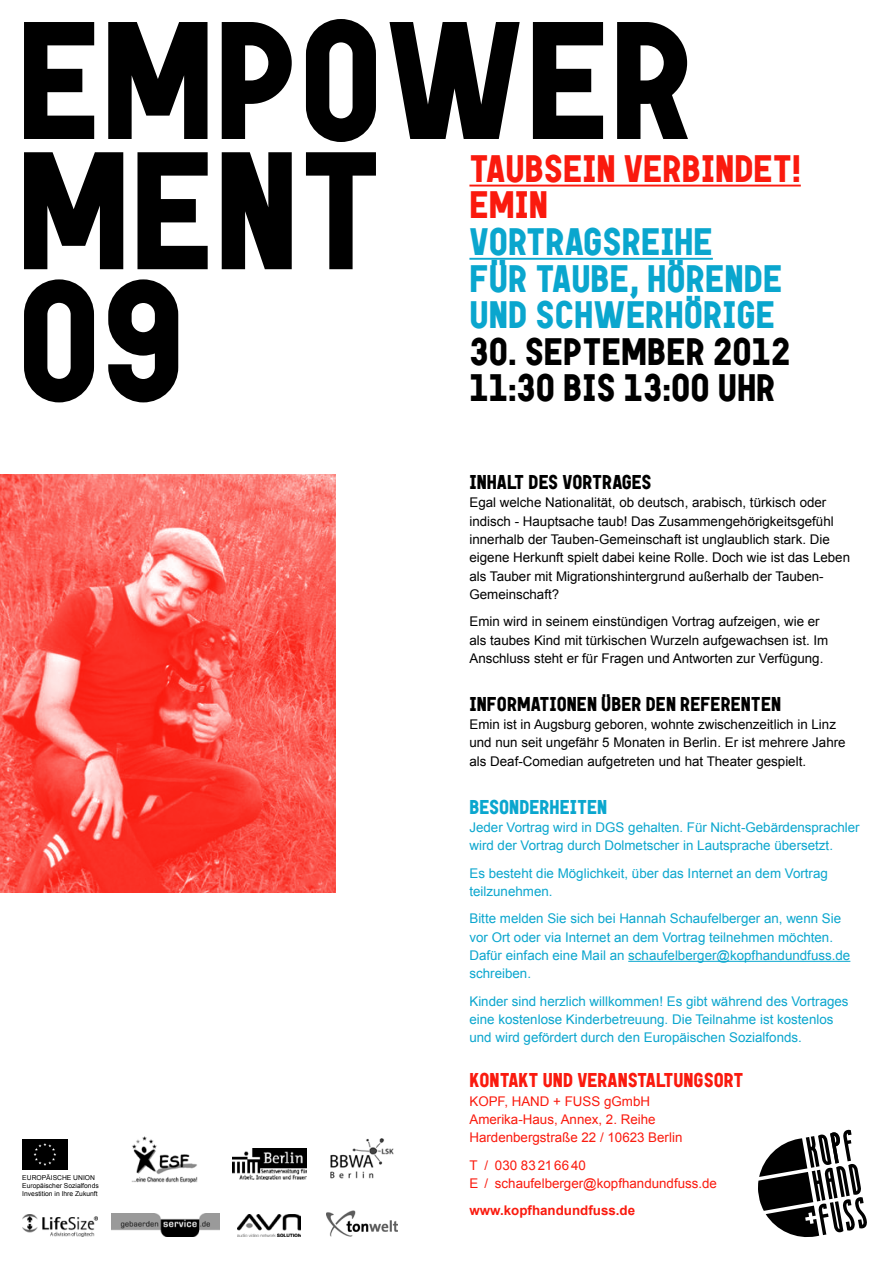
<style>
.page{position:relative;width:893px;height:1263px;background:#fff}
.page>*{position:absolute;margin:0;border:0;box-sizing:border-box;transform-origin:0 0}
.t1{font:900 167.1px/130.2px "Garaje 53 Unicase";color:#000}
.t2{font:900 38.25px/36.6px "Garaje 53 Unicase";color:#0aa6ce}
.t3{font:900 38.25px/36.6px "Garaje 53 Unicase";color:#000}
.t4{font:900 38.25px/36.6px "Garaje 53 Unicase";color:#fa1a0e}
.t5{font:900 19.95px "Garaje 53 Unicase";color:#000}
.t6{font:900 19.95px "Garaje 53 Unicase";color:#fa1a0e}
.t7{font:900 19.95px "Garaje 53 Unicase";color:#0aa6ce}
.t8{font:13.35px/18.3px "Arial";color:#000}
.t9{font:13.35px/18.3px "Arial";color:#0aa6ce}
.t10{font:13.35px/18.3px "Arial";color:#fa1a0e}
.t11{font:700 13.35px "Arial";color:#fa1a0e}
.t12{font:6.75px/8.1px "Arial";color:#000}
</style>
<div class="page">
<hr style="left:628px;top:961px;width:222px;height:1px;background:#0aa6ce">
<svg style="left:758px;top:1130px;width:109px;height:107px"></svg>
<hr style="left:469px;top:185px;width:332px;height:2px;background:#fa1a0e">
<hr style="left:469px;top:258px;width:244px;height:2px;background:#0aa6ce">
<img style="left:112px;top:1214px;width:107px;height:23px">
<img style="left:132px;top:1136px;width:66px;height:46px">
<div style="left:22px;top:1139px;width:46px;height:30px;background:#000"></div>
<svg style="left:33px;top:1143px;width:23px;height:23px"></svg>
<img style="left:330px;top:1138px;width:64px;height:41px">
<img style="left:232px;top:1149px;width:75px;height:30px">
<img style="left:22px;top:1214px;width:76px;height:22px">
<img style="left:238px;top:1214px;width:63px;height:22px">
<img style="left:326px;top:1210px;width:71px;height:27px">
<img style="left:0;top:474px;width:335px;height:419px">
<h1 class="t1" style="left:17px;top:15px;width:679px">EMPOWER<br>MENT<br>09</h1>
<h2 class="t4" style="left:469px;top:150px;width:333px">TAUBSEIN VERBINDET!<br>EMIN</h2>
<h2 class="t2" style="left:469px;top:223px;width:314px">VORTRAGSREIHE<br>FÜR TAUBE, HÖRENDE<br>UND SCHWERHÖRIGE</h2>
<h2 class="t3" style="left:469px;top:333px;width:322px">30. SEPTEMBER 2012<br>11:30 BIS 13:00 UHR</h2>
<p class="t12" style="left:22px;top:1174px;width:34px">Europäische</p>
<p class="t12" style="left:22px;top:1174px;width:78px;text-indent:51px">Union<br>Europäischer Sozialfonds<br>Investition in Ihre Zukunft</p>
<h3 class="t5" style="left:469px;top:470px;width:184px">INHALT DES VORTRAGES</h3>
<p class="t8" style="left:469px;top:494px;width:382px">Egal welche Nationalität, ob deutsch, arabisch, türkisch oder indisch - Hauptsache taub! Das Zusammengehörigkeitsgefühl innerhalb der Tauben-Gemeinschaft ist unglaublich stark. Die eigene Herkunft spielt dabei keine Rolle. Doch wie ist das Leben als Tauber mit Migrationshintergrund außerhalb der Tauben-Gemeinschaft?</p>
<p class="t8" style="left:469px;top:613px;width:360px">Emin wird in seinem einstündigen Vortrag aufzeigen, wie er als taubes Kind mit türkischen Wurzeln aufgewachsen ist. Im<br>Anschluss steht er für Fragen und Antworten zur Verfügung.</p>
<h3 class="t5" style="left:469px;top:691px;width:313px">INFORMATIONEN ÜBER DEN REFERENTEN</h3>
<p class="t8" style="left:469px;top:715px;width:378px">Emin ist in Augsburg geboren, wohnte zwischenzeitlich in Linz und nun seit ungefähr 5 Monaten in Berlin. Er ist mehrere Jahre als Deaf-Comedian aufgetreten und hat Theater gespielt.</p>
<h3 class="t7" style="left:469px;top:794px;width:139px">BESONDERHEITEN</h3>
<p class="t9" style="left:469px;top:818px;width:392px">Jeder Vortrag wird in DGS gehalten. Für Nicht-Gebärdensprachler wird der Vortrag durch Dolmetscher in Lautsprache übersetzt.</p>
<p class="t9" style="left:469px;top:864px;width:360px">Es besteht die Möglichkeit, über das Internet an dem Vortrag teilzunehmen.</p>
<p class="t9" style="left:469px;top:909px;width:382px">Bitte melden Sie sich bei Hannah Schaufelberger an, wenn Sie vor Ort oder via Internet an dem Vortrag teilnehmen möchten.<br>Dafür einfach eine Mail an schaufelberger@kopfhandundfuss.de schreiben.</p>
<p class="t9" style="left:469px;top:992px;width:381px">Kinder sind herzlich willkommen! Es gibt während des Vortrages eine kostenlose Kinderbetreuung. Die Teilnahme ist kostenlos und wird gefördert durch den Europäischen Sozialfonds.</p>
<h3 class="t6" style="left:469px;top:1068px;width:129px">KONTAKT UND VERANSTALT</h3>
<h3 class="t6" style="left:673px;top:1068px;width:21px">UNGSORT</h3>
<p class="t10" style="left:469px;top:1092px;width:63px">Ko pf, Hand</p>
<p class="t10" style="left:469px;top:1092px;width:214px;text-indent:84px">+ Fuss gGmbH<br>Amerika-Haus, Annex, 2. Reihe<br>Hardenbergstraße 22 / 10623 Berlin</p>
<p class="t10" style="left:469px;top:1156px;width:249px">T / 030 83 21 66 40<br>E / schaufelberger@kopfhandundfuss.de</p>
<p class="t11" style="left:469px;top:1201px;width:167px">www.kopfhandundfuss.de</p>
</div>
